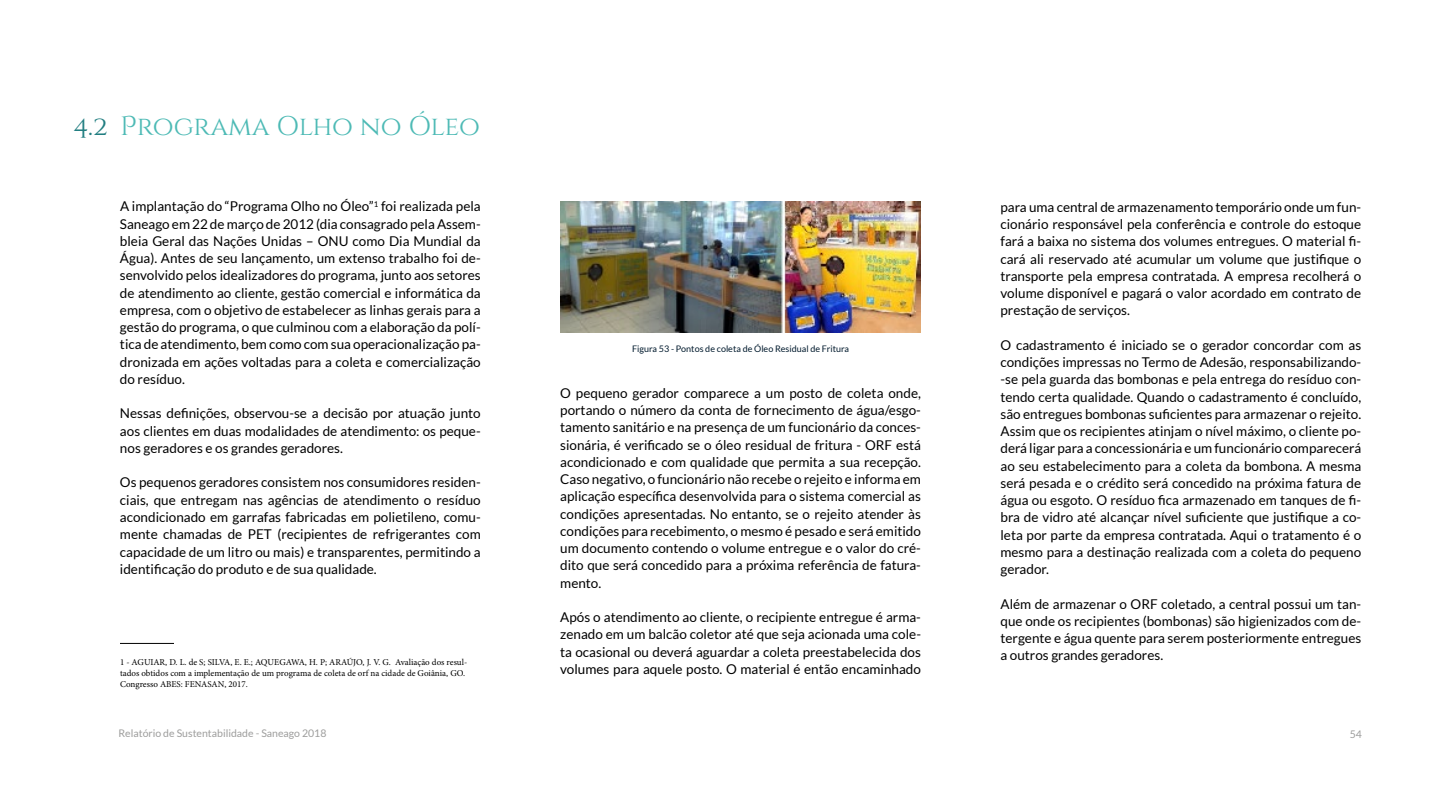
<style>
.page{position:relative;width:1440px;height:810px;background:#fff}
.page>*{position:absolute;margin:0;border:0;box-sizing:border-box;transform-origin:0 0}
.t1{font:27px "Cinzel";letter-spacing:-.015em;color:#4dbab5}
.t2{font:13.5px/17.2px "Lato";color:#000;text-align:justify}
.t3{font:10.5px "Lato";color:#9d9d9c}
.t4{font:9px/10.8px "Minion Pro";color:#000}
.t5{font:9px "Lato";color:#001a2d}
.s1{font-family:"Cinzel Decorative";color:#217e81}
.s2{font-family:"Cinzel Decorative"}
</style>
<div class="page">
<hr style="left:120px;top:643px;width:54px;height:1px;background:#000">
<img style="left:560px;top:201px;width:361px;height:132px">
<h1 class="t1" style="left:73px;top:110px;width:408px"><span class="s1">4.2</span> <span class="s2">P</span>ROGRAMA OLHO NO ÓLEO</h1>
<p class="t2" style="left:120px;top:198px;width:362px">A implantação do “Programa Olho no Óleo”<sup>1</sup> foi realizada pela Saneago em 22 de março de 2012 (dia consagrado pela Assem&shy;bleia Geral das Nações Unidas – ONU como Dia Mundial da Água). Antes de seu lançamento, um extenso trabalho foi de&shy;senvolvido pelos idealizadores do programa, junto aos setores de atendimento ao cliente, gestão comercial e informática da empresa, com o objetivo de estabelecer as linhas gerais para a gestão do programa, o que culminou com a elaboração da polí&shy;tica de atendimento, bem como com sua operacionalização pa&shy;dronizada em ações voltadas para a coleta e comercialização do resíduo.</p>
<p class="t2" style="left:120px;top:405px;width:362px">Nessas definições, observou-se a decisão por atuação junto aos clientes em duas modalidades de atendimento: os peque&shy;nos geradores e os grandes geradores.</p>
<p class="t2" style="left:120px;top:474px;width:362px">Os pequenos geradores consistem nos consumidores residen&shy;ciais, que entregam nas agências de atendimento o resíduo acondicionado em garrafas fabricadas em polietileno, comu&shy;mente chamadas de PET (recipientes de refrigerantes com capacidade de um litro ou mais) e transparentes, permitindo a identificação do produto e de sua qualidade.</p>
<p class="t4" style="left:120px;top:657px;width:349px">1 - AGUIAR, D. L. de S; SILVA, E. E.; AQUEGAWA, H. P; ARAÚJO, J. V. G. Avaliação dos resul&shy;tados obtidos com a implementação de um programa de coleta de orf na cidade de Goiânia, GO.<br>Congresso ABES: FENASAN, 2017.</p>
<p class="t5" style="left:632px;top:344px;width:218px">Figura 53 - Pontos de coleta de Óleo Residual de Fritura</p>
<p class="t2" style="left:560px;top:384px;width:362px">O pequeno gerador comparece a um posto de coleta onde, portando o número da conta de fornecimento de água/esgo&shy;tamento sanitário e na presença de um funcionário da conces&shy;sionária, é verificado se o óleo residual de fritura - ORF está acondicionado e com qualidade que permita a sua recepção.<br>Caso negativo, o funcionário não recebe o rejeito e informa em aplicação específica desenvolvida para o sistema comercial as condições apresentadas. No entanto, se o rejeito atender às condições para recebimento, o mesmo é pesado e será emitido um documento contendo o volume entregue e o valor do cré&shy;dito que será concedido para a próxima referência de fatura&shy;mento.</p>
<p class="t2" style="left:560px;top:609px;width:362px">Após o atendimento ao cliente, o recipiente entregue é arma&shy;zenado em um balcão coletor até que seja acionada uma cole&shy;ta ocasional ou deverá aguardar a coleta preestabelecida dos volumes para aquele posto. O material é então encaminhado</p>
<p class="t2" style="left:1000px;top:198px;width:362px">para uma central de armazenamento temporário onde um fun&shy;cionário responsável pela conferência e controle do estoque fará a baixa no sistema dos volumes entregues. O material fi&shy;cará ali reservado até acumular um volume que justifique o transporte pela empresa contratada. A empresa recolherá o volume disponível e pagará o valor acordado em contrato de prestação de serviços.</p>
<p class="t2" style="left:1000px;top:336px;width:362px">O cadastramento é iniciado se o gerador concordar com as condições impressas no Termo de Adesão, responsabilizando--se pela guarda das bombonas e pela entrega do resíduo con&shy;tendo certa qualidade. Quando o cadastramento é concluído, são entregues bombonas suficientes para armazenar o rejeito.<br>Assim que os recipientes atinjam o nível máximo, o cliente po&shy;derá ligar para a concessionária e um funcionário comparecerá ao seu estabelecimento para a coleta da bombona. A mesma será pesada e o crédito será concedido na próxima fatura de água ou esgoto. O resíduo fica armazenado em tanques de fi&shy;bra de vidro até alcançar nível suficiente que justifique a co&shy;leta por parte da empresa contratada. Aqui o tratamento é o mesmo para a destinação realizada com a coleta do pequeno gerador.</p>
<p class="t2" style="left:1000px;top:595px;width:362px">Além de armazenar o ORF coletado, a central possui um tan&shy;que onde os recipientes (bombonas) são higienizados com de&shy;tergente e água quente para serem posteriormente entregues a outros grandes geradores.</p>
<p class="t3" style="left:118px;top:728px;width:210px">Relatório de Sustentabilidade - Saneago 2018</p>
<p class="t3" style="left:1350px;top:729px;width:14px">54</p>
</div>
